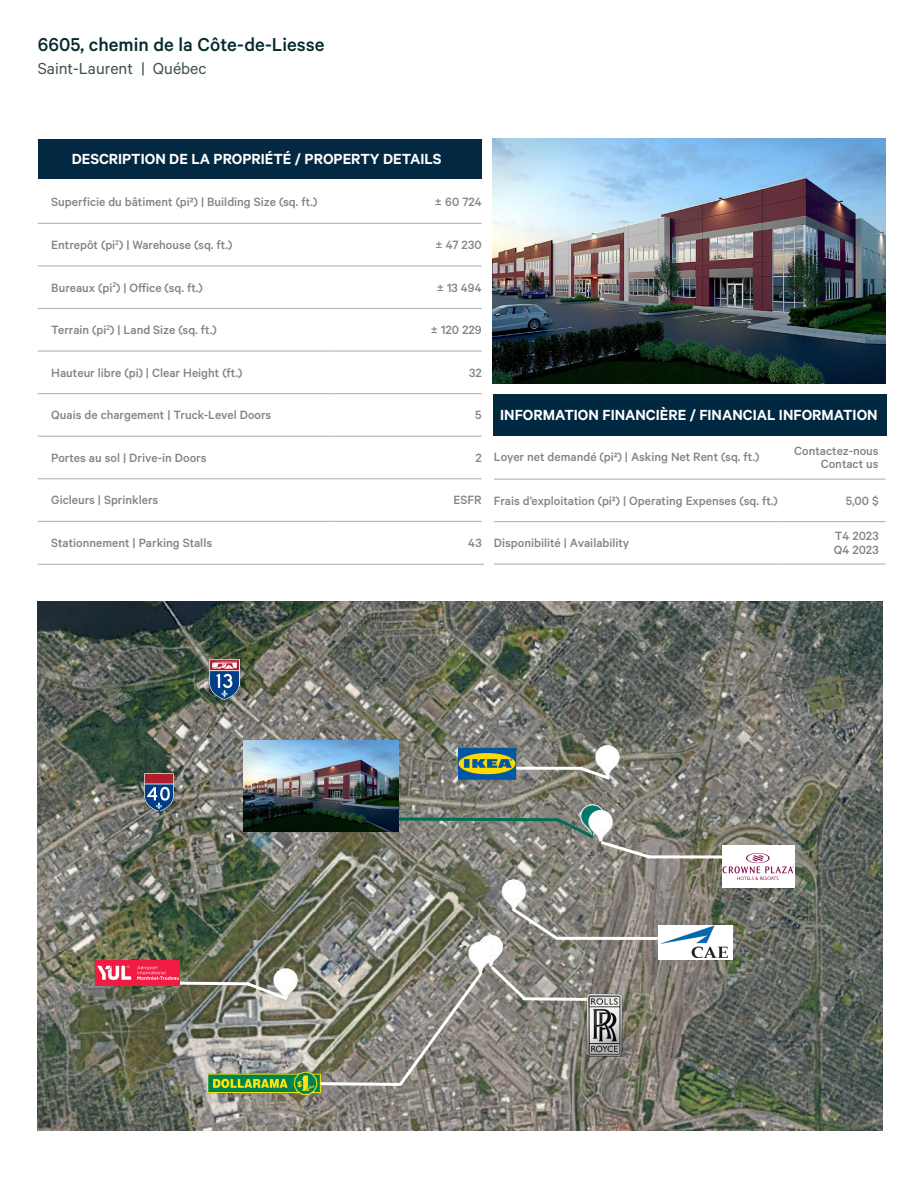
<style>
.page{position:relative;width:918px;height:1188px;background:#fff}
.page>*{position:absolute;margin:0;border:0;box-sizing:border-box;transform-origin:0 0}
.t1{font:500 21px "Calibre";color:#05292c}
.t2{font:18px "Calibre";color:#415255}
.Bold_Table_Header{font:600 16.5px "Calibre";color:#fff}
.Table_Content{font:500 13.5px "Calibre";color:#808581}
</style>
<div class="page">
<img style="left:493px;top:139px;width:392px;height:244px">
<div style="left:38px;top:139px;width:444px;height:40px;background:#032841"></div>
<hr style="left:38px;top:223px;width:292px;height:1px;background:#b2b3b7">
<hr style="left:330px;top:223px;width:152px;height:1px;background:#b2b3b7">
<hr style="left:38px;top:265px;width:292px;height:1px;background:#b2b3b7">
<hr style="left:330px;top:265px;width:152px;height:1px;background:#b2b3b7">
<hr style="left:38px;top:308px;width:292px;height:1px;background:#b2b3b7">
<hr style="left:330px;top:308px;width:152px;height:1px;background:#b2b3b7">
<hr style="left:38px;top:350px;width:292px;height:2px;background:#b2b3b7">
<hr style="left:330px;top:350px;width:152px;height:2px;background:#b2b3b7">
<hr style="left:38px;top:393px;width:292px;height:1px;background:#b2b3b7">
<hr style="left:330px;top:393px;width:152px;height:1px;background:#b2b3b7">
<hr style="left:38px;top:436px;width:292px;height:1px;background:#b2b3b7">
<hr style="left:330px;top:436px;width:152px;height:1px;background:#b2b3b7">
<hr style="left:38px;top:478px;width:292px;height:1px;background:#b2b3b7">
<hr style="left:330px;top:478px;width:152px;height:1px;background:#b2b3b7">
<hr style="left:38px;top:521px;width:292px;height:1px;background:#b2b3b7">
<hr style="left:330px;top:521px;width:152px;height:1px;background:#b2b3b7">
<hr style="left:494px;top:479px;width:284px;height:1px;background:#b2b3b7">
<hr style="left:778px;top:479px;width:107px;height:1px;background:#b2b3b7">
<hr style="left:494px;top:521px;width:284px;height:1px;background:#b2b3b7">
<hr style="left:778px;top:521px;width:107px;height:1px;background:#b2b3b7">
<hr style="left:494px;top:564px;width:284px;height:1px;background:#b2b3b7">
<hr style="left:778px;top:564px;width:107px;height:1px;background:#b2b3b7">
<div style="left:493px;top:394px;width:394px;height:41px;background:#012841"></div>
<hr style="left:38px;top:564px;width:446px;height:1px;background:#b2b4b6">
<img style="left:38px;top:602px;width:845px;height:529px">
<img style="left:191px;top:1034px;width:147px;height:97px">
<div style="left:659px;top:925px;width:74px;height:35px;background:#fff"></div>
<img style="left:660px;top:925px;width:68px;height:33px">
<img style="left:243px;top:741px;width:155px;height:90px">
<svg style="left:510px;top:906px;width:52px;height:37px;background:#93918a"></svg>
<svg style="left:577px;top:764px;width:36px;height:18px"></svg>
<svg style="left:166px;top:979px;width:123px;height:23px"></svg>
<img style="left:96px;top:960px;width:84px;height:25px">
<svg style="left:318px;top:963px;width:288px;height:126px;background:#8b887f"></svg>
<img style="left:569px;top:990px;width:70px;height:70px">
<hr style="left:557px;top:937px;width:106px;height:3px;background:#fff">
<svg style="left:653px;top:855px;width:70px;height:4px"></svg>
<img style="left:723px;top:845px;width:71px;height:42px">
<hr style="left:515px;top:767px;width:68px;height:3px;background:#fff">
<img style="left:439px;top:736px;width:96px;height:55px">
<svg style="left:396px;top:815px;width:257px;height:46px;background:#848880"></svg>
<img style="left:209px;top:659px;width:30px;height:40px">
<img style="left:145px;top:773px;width:28px;height:38px">
<p class="t1" style="left:38px;top:33px;width:288px">6605, chemin de la Côte-de-Liesse</p>
<p class="t2" style="left:38px;top:58px;width:170px">Saint-Laurent | Québec</p>
<p class="Bold_Table_Header" style="left:72px;top:149px;width:371px">DESCRIPTION DE LA PROPRIÉTÉ / PROPERTY DETAILS</p>
<p class="Table_Content" style="left:51px;top:193px;width:268px">Superficie du bâtiment (pi²) | Building Size (sq. ft.)</p>
<p class="Table_Content" style="left:435px;top:193px;width:49px">± 60 724</p>
<p class="Table_Content" style="left:51px;top:237px;width:183px">Entrepôt (pi<sup>2</sup>) | Warehouse (sq. ft.)</p>
<p class="Table_Content" style="left:435px;top:237px;width:48px">± 47 230</p>
<p class="Table_Content" style="left:51px;top:280px;width:153px">Bureaux (pi<sup>2</sup>) | Office (sq. ft.)</p>
<p class="Table_Content" style="left:436px;top:280px;width:47px">± 13 494</p>
<p class="Table_Content" style="left:51px;top:322px;width:167px">Terrain (pi<sup>2</sup>) | Land Size (sq. ft.)</p>
<p class="Table_Content" style="left:430px;top:322px;width:53px">± 120 229</p>
<p class="Table_Content" style="left:51px;top:365px;width:193px">Hauteur libre (pi) | Clear Height (ft.)</p>
<p class="Table_Content" style="left:469px;top:365px;width:14px">32</p>
<p class="Table_Content" style="left:51px;top:407px;width:222px">Quais de chargement | Truck-Level Doors</p>
<p class="Table_Content" style="left:475px;top:407px;width:8px">5</p>
<p class="Table_Content" style="left:51px;top:450px;width:157px">Portes au sol | Drive-in Doors</p>
<p class="Table_Content" style="left:475px;top:450px;width:8px">2</p>
<p class="Table_Content" style="left:51px;top:492px;width:109px">Gicleurs | Sprinklers</p>
<p class="Table_Content" style="left:454px;top:492px;width:30px">ESFR</p>
<p class="Table_Content" style="left:51px;top:535px;width:162px">Stationnement | Parking Stalls</p>
<p class="Table_Content" style="left:468px;top:535px;width:15px">43</p>
<p class="Bold_Table_Header" style="left:500px;top:405px;width:379px">INFORMATION FINANCIÈRE / FINANCIAL INFORMATION</p>
<p class="Table_Content" style="left:494px;top:449px;width:267px">Loyer net demandé (pi²) | Asking Net Rent (sq. ft.)</p>
<p class="Table_Content" style="left:794px;top:442px;width:86px">Contactez-nous</p>
<p class="Table_Content" style="left:821px;top:456px;width:60px">Contact us</p>
<p class="Table_Content" style="left:494px;top:493px;width:285px">Frais d’exploitation (pi²) | Operating Expenses (sq. ft.)</p>
<p class="Table_Content" style="left:846px;top:493px;width:34px">5,00 $</p>
<p class="Table_Content" style="left:494px;top:535px;width:137px">Disponibilité | Availability</p>
<p class="Table_Content" style="left:835px;top:528px;width:45px">T4 2023</p>
<p class="Table_Content" style="left:834px;top:542px;width:46px">Q4 2023</p>
</div>
